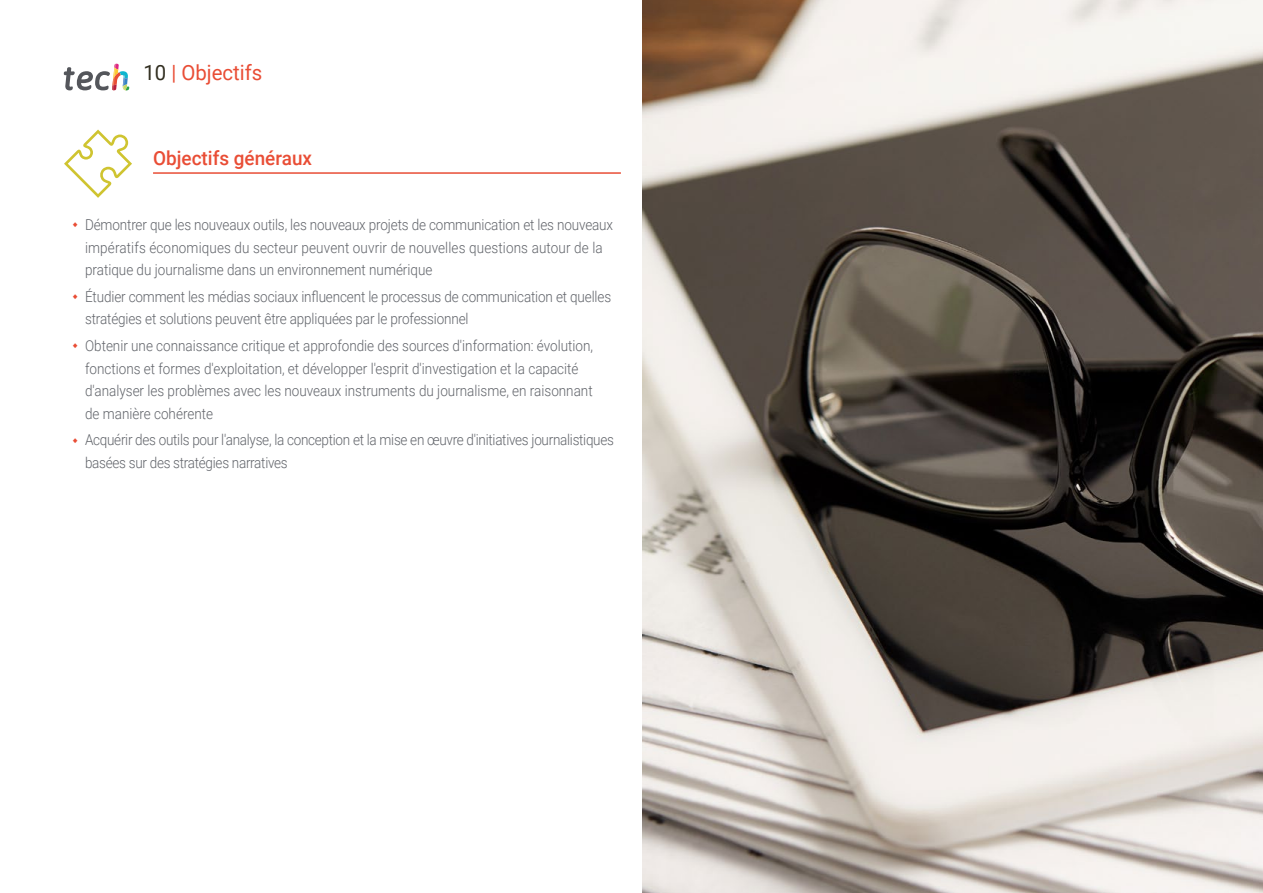
<style>
.page{position:relative;width:1263px;height:893px;background:#fff}
.page>*{position:absolute;margin:0;border:0;box-sizing:border-box;transform-origin:0 0}
.t1{font:21px "Roboto";color:#e94d35}
.t2{font:500 19.5px "Roboto";color:#e94d35}
.t3{font:300 15px/22.5px "Roboto";letter-spacing:-.005em;color:#61646a;scale:.9 1}
.s1{color:#312e20}
</style>
<div class="page">
<hr style="left:153px;top:173px;width:468px;height:1px;background:#e94d35">
<svg style="left:64px;top:130px;width:68px;height:68px"></svg>
<svg style="left:64px;top:64px;width:65px;height:27px"></svg>
<img style="left:642px;top:0;width:621px;height:893px">
<h1 class="t1" style="left:144px;top:57px;width:120px"><span class="s1">10</span> | Objectifs</h1>
<h2 class="t2" style="left:153px;top:144px;width:160px">Objectifs généraux</h2>
<p class="t3" style="left:85px;top:213px;width:588px">Démontrer que les nouveaux outils, les nouveaux projets de communication et les nouveaux impératifs économiques du secteur peuvent ouvrir de nouvelles questions autour de la pratique du journalisme dans un environnement numérique</p>
<p class="t3" style="left:85px;top:285px;width:586px">Étudier comment les médias sociaux influencent le processus de communication et quelles stratégies et solutions peuvent être appliquées par le professionnel</p>
<p class="t3" style="left:85px;top:334px;width:566px">Obtenir une connaissance critique et approfondie des sources d'information: évolution, fonctions et formes d'exploitation, et développer l'esprit d'investigation et la capacité d'analyser les problèmes avec les nouveaux instruments du journalisme, en raisonnant de manière cohérente</p>
<p class="t3" style="left:85px;top:428px;width:589px">Acquérir des outils pour l'analyse, la conception et la mise en œuvre d'initiatives journalistiques basées sur des stratégies narratives</p>
</div>
